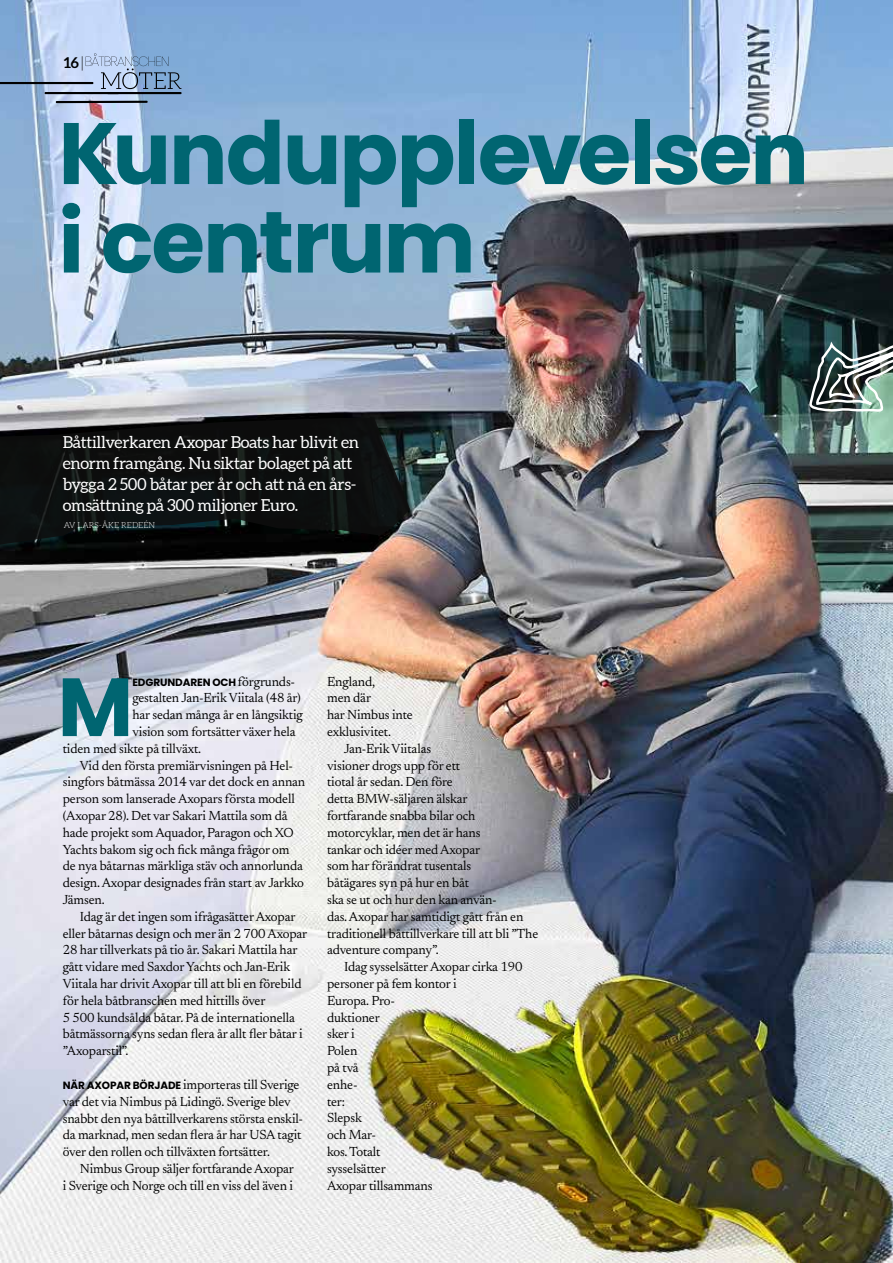
<style>
.page{position:relative;width:893px;height:1263px;background:#fff}
.page>*{position:absolute;margin:0;border:0;box-sizing:border-box;transform-origin:0 0}
.t1{font:700 87px/88.5px "Poppins";letter-spacing:-.025em;color:#006571}
.t2{font:700 82.35px "Poppins";color:#006571}
.t3{font:16.5px/21px "Aleo";letter-spacing:-.02em;color:#fff}
.t4{font:700 15px "Aleo";color:#000}
.t5{font:13.5px/16.8px "Newsreader 16 pt";letter-spacing:-.01em;color:#000}
.t6{font:700 10.5px "Poppins";letter-spacing:-.01em;color:#000}
.t7{font:300 8.25px "Aleo";letter-spacing:.01em;color:#fff}
.s1{font-weight:300}
.s2{font-family:"Newsreader 16 pt";font-weight:400;font-size:13.5px}
.s3{font-family:"Poppins";font-weight:700;font-size:10.5px}
</style>
<div class="page">
<img style="left:0;top:0;width:893px;height:1263px">
<svg style="left:0;top:418px;width:410px;height:128px;background:#141616"></svg>
<img style="left:809px;top:332px;width:84px;height:81px">
<svg style="left:55px;top:101px;width:93px;height:2px"></svg>
<svg style="left:0;top:53px;width:182px;height:41px;background:#93accc"></svg>
<p class="t4" style="left:64px;top:53px;width:22px">16<span class="s1">|</span></p>
<h1 class="t1" style="left:58px;top:110px;width:752px">Kundupplevelsen i centrum</h1>
<p class="t3" style="left:63px;top:432px;width:298px">Båttillverkaren Axopar Boats har blivit en enorm framgång. Nu siktar bolaget på att bygga 2 500 båtar per år och att nå en års&shy;omsättning på 300 miljoner Euro.</p>
<p class="t7" style="left:64px;top:520px;width:93px">AV LARS-ÅKE REDEÉN</p>
<h2 class="t2" style="left:58px;top:659px;width:77px">M</h2>
<p class="t6" style="left:132px;top:676px;width:164px">EDGRUNDAREN OCH <span class="s2">förgrunds-</span></p>
<p class="t5" style="left:132px;top:689px;width:170px">gestalten Jan-Erik Viitala (48 år)</p>
<p class="t5" style="left:132px;top:706px;width:172px">har sedan många år en långsiktig</p>
<p class="t5" style="left:132px;top:722px;width:165px">vision som fortsätter växer hela</p>
<p class="t5" style="left:63px;top:739px;width:140px">tiden med sikte på tillväxt.</p>
<p class="t5" style="left:80px;top:756px;width:215px">Vid den första premiärvisningen på Hel-</p>
<p class="t5" style="left:63px;top:773px;width:244px">singfors båtmässa 2014 var det dock en annan</p>
<p class="t5" style="left:63px;top:789px;width:234px">person som lanserade Axopars första modell</p>
<p class="t5" style="left:63px;top:806px;width:226px">(Axopar 28). Det var Sakari Mattila som då</p>
<p class="t5" style="left:63px;top:823px;width:232px">hade projekt som Aquador, Paragon och XO</p>
<p class="t5" style="left:63px;top:840px;width:228px">Yachts bakom sig och fick många frågor om</p>
<p class="t5" style="left:63px;top:857px;width:242px">de nya båtarnas märkliga stäv och annorlunda</p>
<p class="t5" style="left:63px;top:873px;width:243px">design. Axopar designades från start av Jarkko</p>
<p class="t5" style="left:63px;top:890px;width:44px">Jämsen.</p>
<p class="t5" style="left:80px;top:907px;width:217px">Idag är det ingen som ifrågasätter Axopar</p>
<p class="t5" style="left:63px;top:924px;width:246px">eller båtarnas design och mer än 2 700 Axopar</p>
<p class="t5" style="left:63px;top:941px;width:236px">28 har tillverkats på tio år. Sakari Mattila har</p>
<p class="t5" style="left:63px;top:957px;width:229px">gått vidare med Saxdor Yachts och Jan-Erik</p>
<p class="t5" style="left:63px;top:974px;width:240px">Viitala har drivit Axopar till att bli en förebild</p>
<p class="t5" style="left:63px;top:991px;width:204px">för hela båtbranschen med hittills över</p>
<p class="t5" style="left:63px;top:1008px;width:234px">5 500 kundsålda båtar. På de internationella</p>
<p class="t5" style="left:63px;top:1025px;width:242px">båtmässorna syns sedan flera år allt fler båtar i</p>
<p class="t5" style="left:63px;top:1041px;width:67px">”Axoparstil”.</p>
<p class="t5" style="left:63px;top:1075px;width:242px"><span class="s3">NÄR AXOPAR BÖRJADE</span> importeras till Sverige var det via Nimbus på Lidingö. Sverige blev snabbt den nya båttillverkarens största enskil&shy;da marknad, men sedan flera år har USA tagit över den rollen och tillväxten fortsätter.</p>
<p class="t5" style="left:63px;top:1159px;width:233px;text-align:right">Nimbus Group säljer fortfarande Axopar<br>i Sverige och Norge och till en viss del även i</p>
<p class="t5" style="left:327px;top:672px;width:87px">England,<br>men där<br>har Nimbus inte exklusivitet.</p>
<p class="t5" style="left:327px;top:739px;width:213px;text-indent:17px">Jan-Erik Viitalas<br>visioner drogs upp för ett<br>tiotal år sedan. Den före<br>detta BMW-säljaren älskar<br>fortfarande snabba bilar och motorcyklar, men det är hans<br>tankar och idéer med Axopar<br>som har förändrat tusentals<br>båtägares syn på hur en båt<br>ska se ut och hur den kan använ-<br>das. Axopar har samtidigt gått från en traditionell båttillverkare till att bli ”The adventure company”.</p>
<p class="t5" style="left:327px;top:957px;width:197px;text-indent:17px">Idag sysselsätter Axopar cirka 190 personer på fem kontor i<br>Europa. Pro-<br>duktioner<br>sker i<br>Polen<br>på två<br>enhe-<br>ter:<br>Slepsk<br>och Mar-<br>kos. Totalt<br>sysselsätter<br>Axopar tillsammans</p>
</div>
